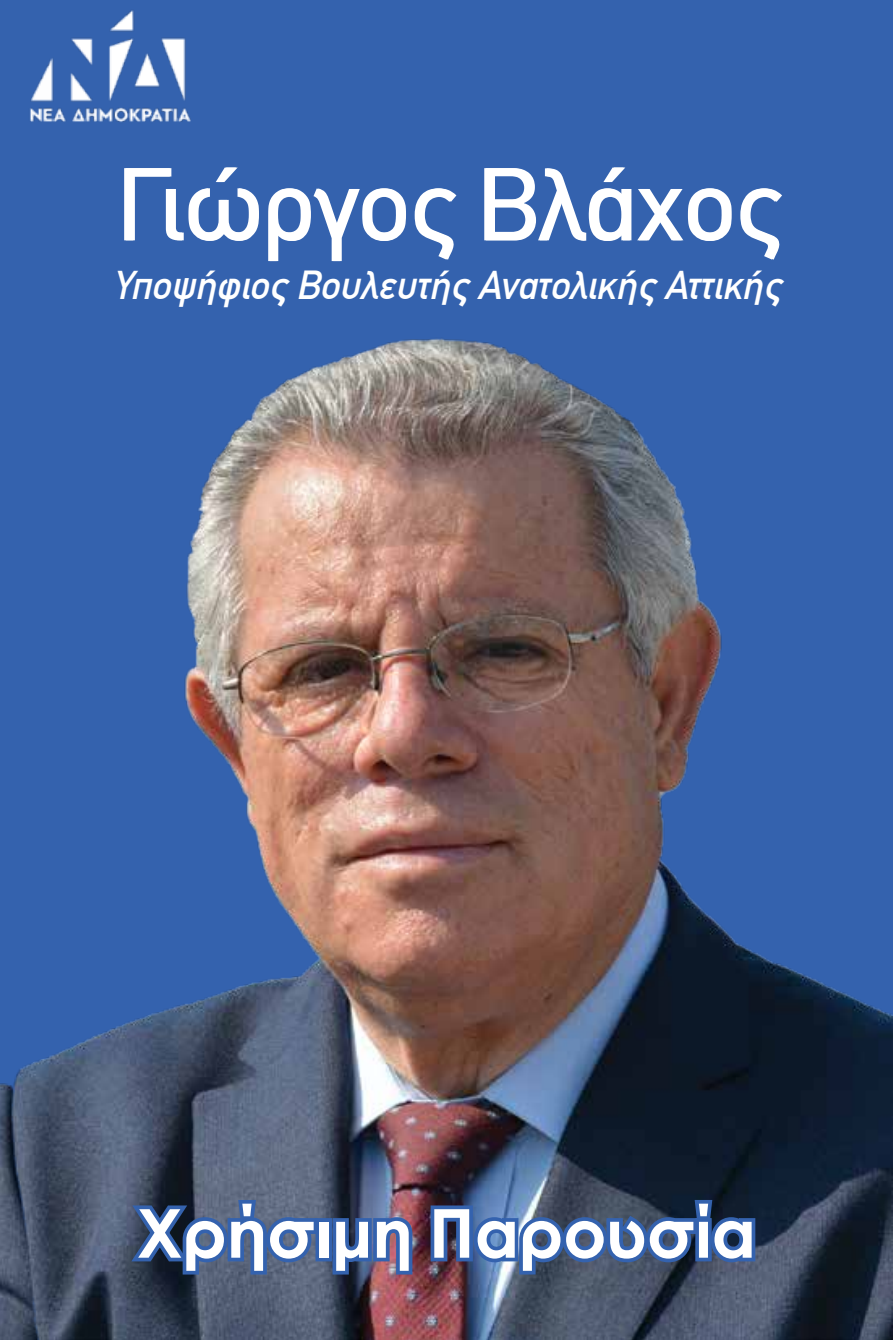
<style>
.page{position:relative;width:893px;height:1340px;background:#fff}
.page>*{position:absolute;margin:0;border:0;box-sizing:border-box;transform-origin:0 0}
.t1{font:103.73px "PF Din Text";color:#fff}
.t2{font:700 67.5px "Century Gothic";color:#fff}
.t3{font:italic 500 40.5px "PF Din Text";color:#fff}
</style>
<div class="page">
<div style="left:0;top:0;width:893px;height:1339px;background:#3462ae"></div>
<img style="left:0;top:338px;width:893px;height:1001px">
<img style="left:30px;top:10px;width:161px;height:112px">
<svg style="left:124px;top:1195px;width:197px;height:83px"></svg>
<div style="left:316px;top:1218px;width:16px;height:43px;border:7px solid #3462ae"></div>
<img style="left:329px;top:1211px;width:87px;height:67px">
<svg style="left:427px;top:1195px;width:332px;height:83px"></svg>
<h1 class="t1" style="left:118px;top:144px;width:664px">Γιώργος Βλάχος</h1>
<p class="t3" style="left:112px;top:262px;width:670px">Υποψήφιος Βουλευτής Ανατολικής Αττικής</p>
<h2 class="t2" style="left:137px;top:1181px;width:621px">Χρήσιμη Παρουσία</h2>
</div>
